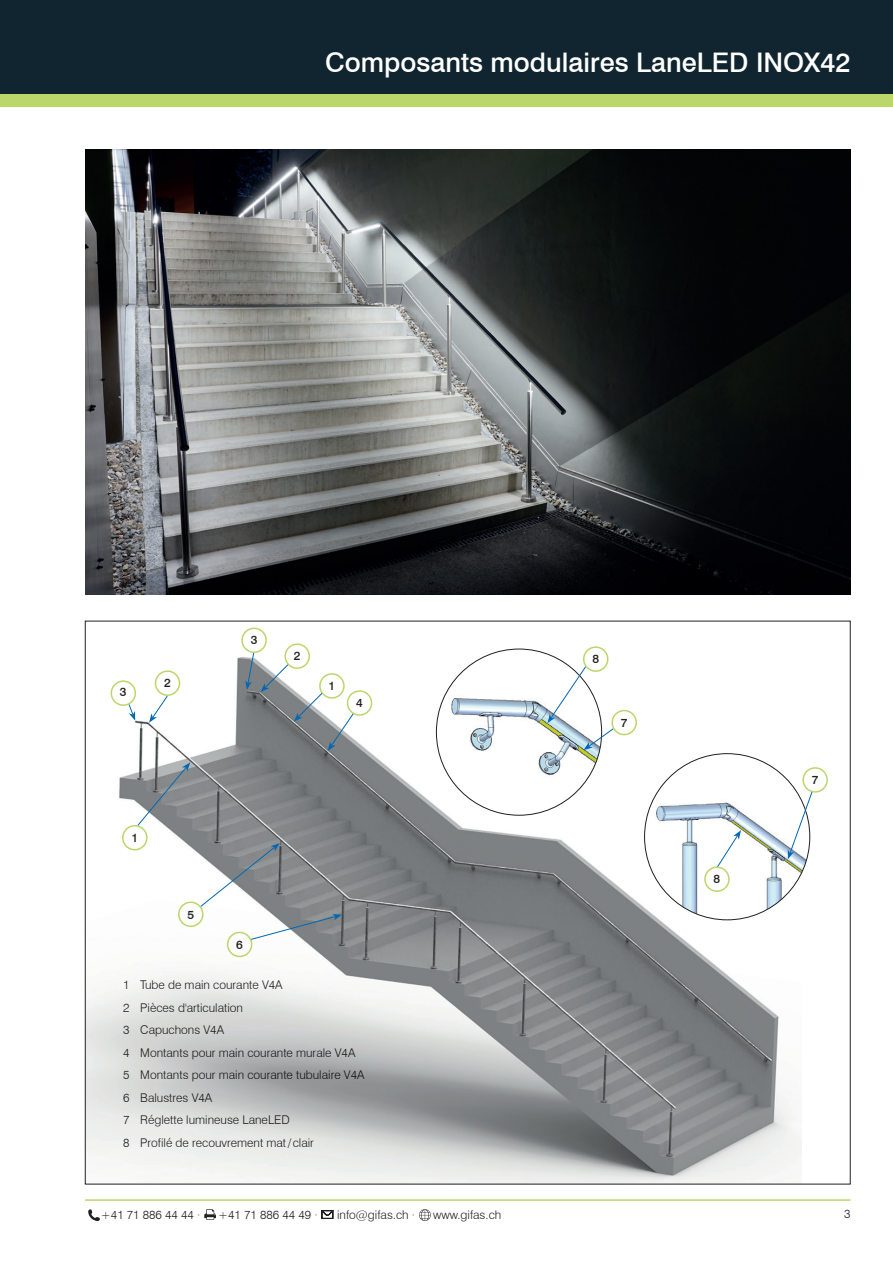
<style>
.page{position:relative;width:893px;height:1263px;background:#fff}
.page>*{position:absolute;margin:0;border:0;box-sizing:border-box;transform-origin:0 0}
.t1{font:500 27px "Swiss 721 BT";color:#fff}
.t2{font:300 12px/22.5px "Swiss 721 BT";color:#231f20}
.t3{font:500 12px "Swiss 721 BT";color:#231f20}
</style>
<div class="page">
<div style="left:0;top:89px;width:893px;height:17px;background:#bbd76a"></div>
<div style="left:0;top:0;width:893px;height:94px;background:#112530"></div>
<hr style="left:85px;top:1199px;width:765px;height:2px;background:#bbd76a">
<svg style="left:88px;top:1209px;width:12px;height:12px"></svg>
<svg style="left:204px;top:1209px;width:12px;height:11px"></svg>
<svg style="left:322px;top:1210px;width:11px;height:9px"></svg>
<svg style="left:419px;top:1209px;width:12px;height:12px"></svg>
<img style="left:85px;top:150px;width:765px;height:444px">
<img style="left:87px;top:630px;width:714px;height:552px">
<div style="left:436px;top:649px;width:166px;height:166px;background:#fff;border-radius:50%"></div>
<img style="left:436px;top:669px;width:166px;height:115px">
<div style="left:645px;top:754px;width:165px;height:166px;background:#fff;border-radius:50%"></div>
<img style="left:645px;top:778px;width:165px;height:139px">
<svg style="left:716px;top:830px;width:25px;height:38px"></svg>
<svg style="left:547px;top:666px;width:67px;height:84px"></svg>
<svg style="left:788px;top:791px;width:24px;height:68px"></svg>
<div style="left:704px;top:866px;width:26px;height:26px;border:2px solid #bbd76a;border-radius:50%"></div>
<div style="left:583px;top:646px;width:25px;height:26px;border:2px solid #bbd76a;border-radius:50%"></div>
<div style="left:111px;top:680px;width:25px;height:26px;border:2px solid #bbd76a;border-radius:50%"></div>
<div style="left:122px;top:825px;width:26px;height:25px;border:2px solid #bbd76a;border-radius:50%"></div>
<div style="left:347px;top:690px;width:25px;height:26px;border:2px solid #bbd76a;border-radius:50%"></div>
<div style="left:155px;top:670px;width:25px;height:26px;border:2px solid #bbd76a;border-radius:50%"></div>
<div style="left:284px;top:643px;width:26px;height:26px;border:2px solid #bbd76a;border-radius:50%"></div>
<div style="left:611px;top:710px;width:26px;height:25px;border:2px solid #bbd76a;border-radius:50%"></div>
<div style="left:802px;top:767px;width:26px;height:26px;border:2px solid #bbd76a;border-radius:50%"></div>
<svg style="left:128px;top:704px;width:7px;height:17px"></svg>
<svg style="left:149px;top:695px;width:19px;height:28px"></svg>
<svg style="left:137px;top:762px;width:53px;height:64px;background:#959b9e"></svg>
<svg style="left:200px;top:843px;width:80px;height:64px"></svg>
<svg style="left:250px;top:914px;width:92px;height:26px"></svg>
<svg style="left:245px;top:651px;width:9px;height:39px"></svg>
<svg style="left:261px;top:664px;width:93px;height:87px"></svg>
<div style="left:241px;top:627px;width:26px;height:26px;border:2px solid #bbd76a;border-radius:50%"></div>
<div style="left:178px;top:901px;width:26px;height:26px;border:2px solid #bbd76a;border-radius:50%"></div>
<div style="left:227px;top:932px;width:25px;height:25px;border:2px solid #bbd76a;border-radius:50%"></div>
<h1 class="t1" style="left:325px;top:46px;width:527px">Composants modulaires LaneLED INOX42</h1>
<p class="t3" style="left:120px;top:685px;width:8px">3</p>
<p class="t3" style="left:164px;top:676px;width:8px">2</p>
<p class="t3" style="left:251px;top:632px;width:8px">3</p>
<p class="t3" style="left:294px;top:649px;width:8px">2</p>
<p class="t3" style="left:329px;top:679px;width:8px">1</p>
<p class="t3" style="left:356px;top:695px;width:8px">4</p>
<p class="t3" style="left:131px;top:830px;width:8px">1</p>
<p class="t3" style="left:187px;top:907px;width:8px">5</p>
<p class="t3" style="left:236px;top:937px;width:8px">6</p>
<p class="t3" style="left:592px;top:652px;width:8px">8</p>
<p class="t3" style="left:621px;top:715px;width:8px">7</p>
<p class="t3" style="left:714px;top:871px;width:8px">8</p>
<p class="t3" style="left:812px;top:772px;width:8px">7</p>
<p class="t2" style="left:123px;top:973px;width:243px">1 Tube de main courante V4A<br>2 Pièces d'articulation<br>3 Capuchons V4A<br>4 Montants pour main courante murale V4A<br>5 Montants pour main courante tubulaire V4A<br>6 Balustres V4A<br>7 Réglette lumineuse LaneLED<br>8 Profilé de recouvrement mat/clair</p>
<p class="t2" style="left:101px;top:1203px;width:101px">+41 71 886 44 44 ·</p>
<p class="t2" style="left:218px;top:1203px;width:101px">+41 71 886 44 49 ·</p>
<p class="t2" style="left:337px;top:1203px;width:80px">info@gifas.ch ·</p>
<p class="t2" style="left:433px;top:1203px;width:70px">www.gifas.ch</p>
<p class="t2" style="left:844px;top:1203px;width:8px">3</p>
</div>
